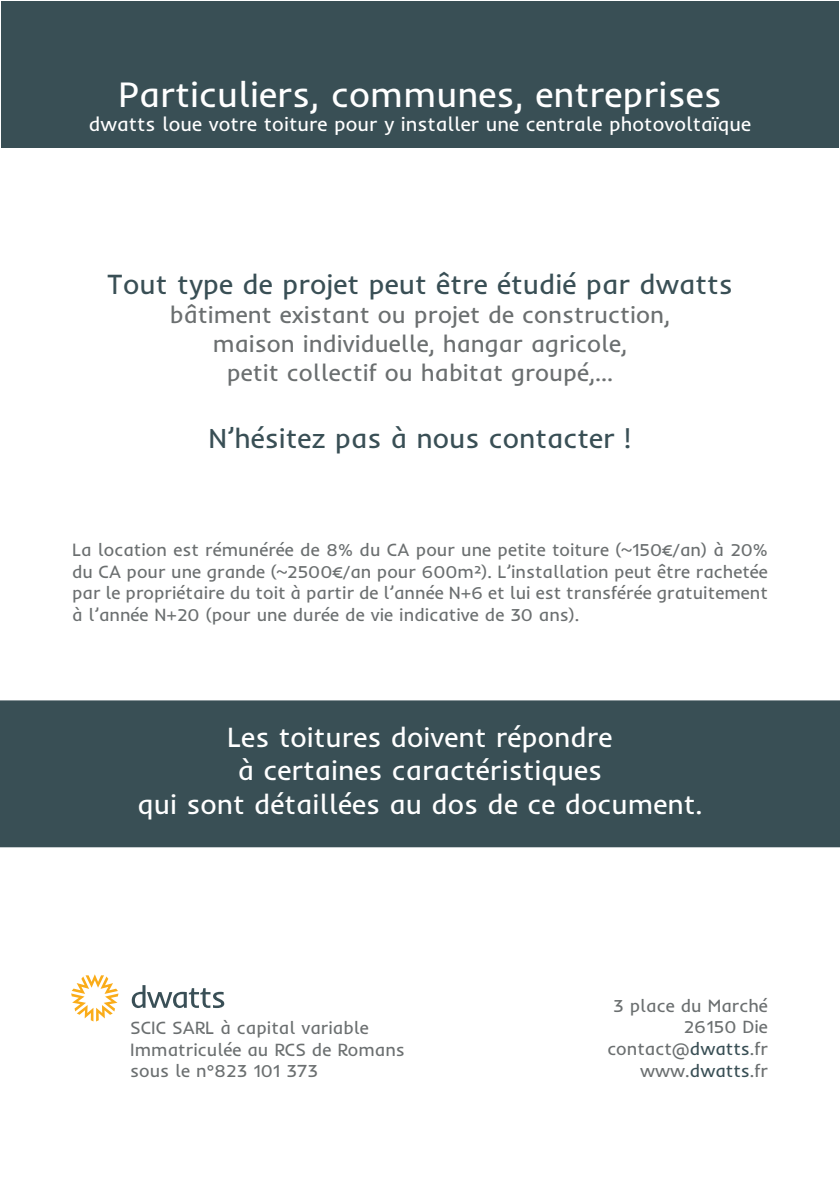
<style>
.page{position:relative;width:840px;height:1191px;background:#fff}
.page>*{position:absolute;margin:0;border:0;box-sizing:border-box;transform-origin:0 0}
.t1{font:36px "Inder";color:#fff}
.t2{font:28px "Inder";color:#fff}
.t3{font:28px "Inder";color:#394f55}
.t4{font:24px "Inder";color:#6b6f70}
.t5{font:20px "Inder";color:#fff}
.t6{font:18px/21.6px "Inder";color:#6b6f70;text-align:justify}
.s1{color:#394f55}
</style>
<div class="page">
<div style="left:1px;top:1px;width:837px;height:147px;background:#394f55"></div>
<div style="left:0;top:700px;width:839px;height:147px;background:#394f55"></div>
<svg style="left:71px;top:974px;width:47px;height:47px"></svg>
<svg style="left:132px;top:985px;width:92px;height:23px"></svg>
<p class="t1" style="left:118px;top:72px;width:604px">Particuliers, communes, entreprises</p>
<p class="t5" style="left:89px;top:112px;width:663px">dwatts loue votre toiture pour y installer une centrale photovoltaïque</p>
<p class="t3" style="left:107px;top:266px;width:627px">Tout type de projet peut être étudié par dwatts</p>
<p class="t4" style="left:170px;top:299px;width:501px">bâtiment existant ou projet de construction,</p>
<p class="t4" style="left:213px;top:328px;width:415px">maison individuelle, hangar agricole,</p>
<p class="t4" style="left:227px;top:357px;width:387px">petit collectif ou habitat groupé,...</p>
<p class="t3" style="left:208px;top:420px;width:424px">N’hésitez pas à nous contacter !</p>
<p class="t6" style="left:72px;top:538px;width:697px">La location est rémunérée de 8% du CA pour une petite toiture (~150€/an) à 20% du CA pour une grande (~2500€/an pour 600m²). L’installation peut être rachetée par le propriétaire du toit à partir de l’année N+6 et lui est transférée gratuitement à l’année N+20 (pour une durée de vie indicative de 30 ans).</p>
<p class="t2" style="left:227px;top:719px;width:386px">Les toitures doivent répondre</p>
<p class="t2" style="left:238px;top:752px;width:365px">à certaines caractéristiques</p>
<p class="t2" style="left:137px;top:786px;width:566px">qui sont détaillées au dos de ce document.</p>
<p class="t6" style="left:130px;top:1016px;width:240px">SCIC SARL à capital variable</p>
<p class="t6" style="left:130px;top:1038px;width:276px">Immatriculée au RCS de Romans</p>
<p class="t6" style="left:130px;top:1059px;width:189px">sous le n°823 101 373</p>
<p class="t6" style="left:613px;top:994px;width:156px">3 place du Marché</p>
<p class="t6" style="left:683px;top:1015px;width:85px">26150 Die</p>
<p class="t6" style="left:607px;top:1037px;width:162px">contact@<span class="s1">dwatts</span>.fr</p>
<p class="t6" style="left:640px;top:1059px;width:129px">www.<span class="s1">dwatts</span>.fr</p>
</div>
